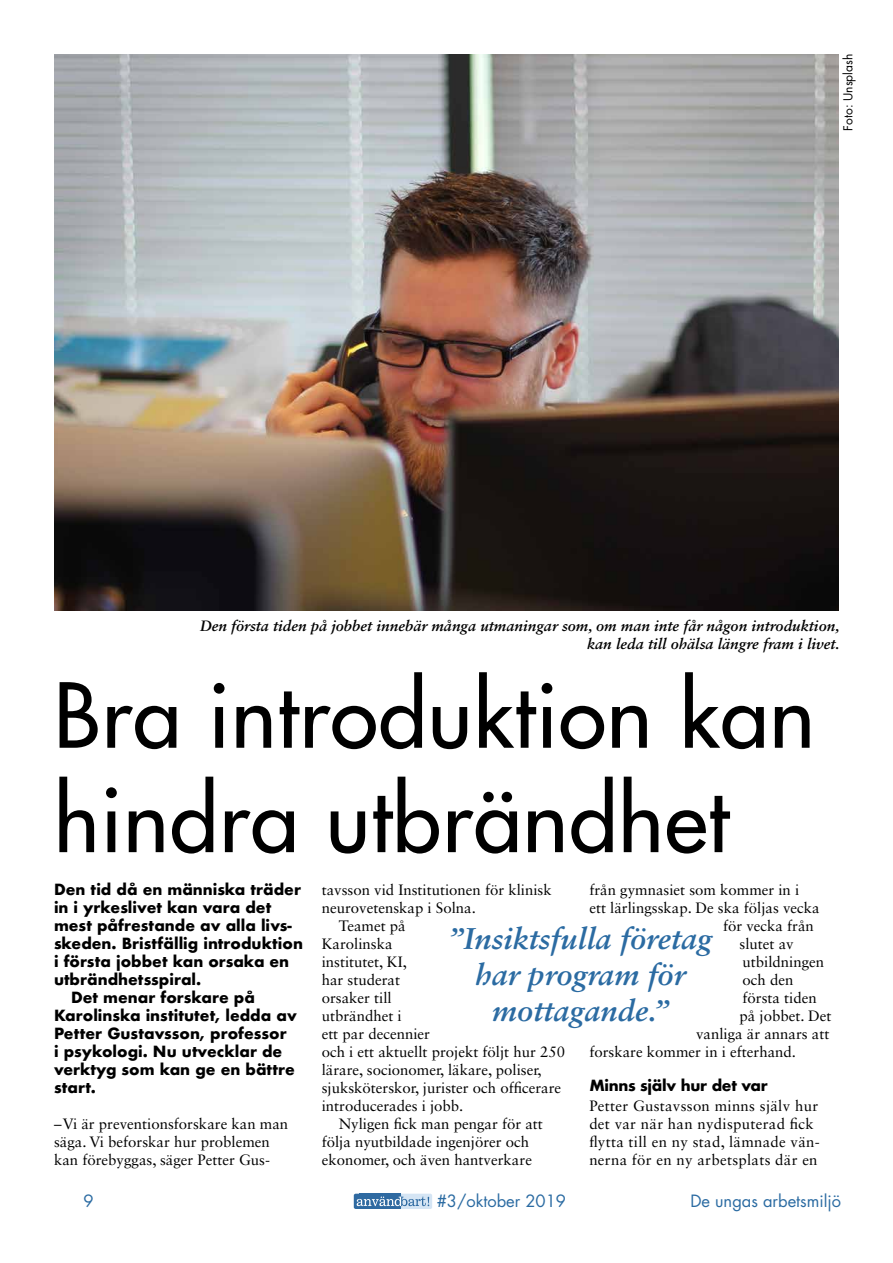
<style>
.page{position:relative;width:893px;height:1263px;background:#fff}
.page>*{position:absolute;margin:0;border:0;box-sizing:border-box;transform-origin:0 0}
.t1{font:87px/104.4px "Futura";letter-spacing:.01em;color:#000}
.t2{font:italic 700 30px/36px "Sabon LT Std";color:#2b6ba2;text-align:center}
.t3{font:16.5px "Futura";color:#2b6ba2}
.t4{font:15px/18px "Sabon LT Std";color:#000}
.t5{font:700 15px "Futura";color:#000}
.t6{font:15px/18px "Sabon LT Std";letter-spacing:.02em;color:#000}
.t7{font:italic 700 15px/18px "Sabon LT Std";color:#000;text-align:right}
.t8{font:700 15px "Futura";letter-spacing:-.02em;color:#000}
.t9{font:12px "Futura";color:#000}
</style>
<div class="page">
<div style="left:388px;top:1194px;width:44px;height:15px;background:#d5e5f4;border-radius:2px"></div>
<svg style="left:354px;top:1194px;width:75px;height:15px"></svg>
<img style="left:54px;top:54px;width:785px;height:557px">
<p class="t9" style="left:840px;top:131px;width:78px;rotate:-90deg">Foto: Unsplash</p>
<p class="t7" style="left:200px;top:616px;width:641px">Den första tiden på jobbet innebär många utmaningar som, om man inte får någon introduktion, kan leda till ohälsa längre fram i livet.</p>
<h1 class="t1" style="left:54px;top:663px;width:762px">Bra introduktion kan hindra utbrändhet</h1>
<p class="t5" style="left:54px;top:878px;width:248px">Den tid då en människa träder</p>
<p class="t5" style="left:54px;top:896px;width:219px">in i yrkeslivet kan vara det</p>
<p class="t5" style="left:54px;top:914px;width:239px">mest påfrestande av alla livs-</p>
<p class="t5" style="left:54px;top:932px;width:250px">skeden. Bristfällig introduktion</p>
<p class="t5" style="left:54px;top:950px;width:237px">i första jobbet kan orsaka en</p>
<p class="t5" style="left:54px;top:968px;width:149px">utbrändhetsspiral.</p>
<p class="t5" style="left:71px;top:986px;width:185px">Det menar forskare på</p>
<p class="t5" style="left:54px;top:1004px;width:244px">Karolinska institutet, ledda av</p>
<p class="t5" style="left:54px;top:1022px;width:234px">Petter Gustavsson, professor</p>
<p class="t5" style="left:54px;top:1040px;width:230px">i psykologi. Nu utvecklar de</p>
<p class="t5" style="left:54px;top:1058px;width:242px">verktyg som kan ge en bättre</p>
<p class="t5" style="left:54px;top:1076px;width:44px">start.</p>
<p class="t4" style="left:54px;top:1114px;width:236px">–Vi är preventionsforskare kan man säga. Vi beforskar hur problemen kan förebyggas, säger Petter Gus-</p>
<p class="t4" style="left:322px;top:880px;width:232px">tavsson vid Institutionen för klinisk</p>
<p class="t4" style="left:322px;top:898px;width:156px">neurovetenskap i Solna.</p>
<p class="t4" style="left:339px;top:916px;width:69px">Teamet på</p>
<p class="t4" style="left:322px;top:934px;width:72px">Karolinska</p>
<p class="t4" style="left:322px;top:952px;width:87px">institutet, KI,</p>
<p class="t4" style="left:322px;top:970px;width:80px">har studerat</p>
<p class="t4" style="left:322px;top:988px;width:72px">orsaker till</p>
<p class="t4" style="left:322px;top:1006px;width:82px">utbrändhet i</p>
<p class="t4" style="left:322px;top:1024px;width:110px">ett par decennier</p>
<p class="t4" style="left:322px;top:1042px;width:245px">och i ett aktuellt projekt följt hur 250</p>
<p class="t4" style="left:322px;top:1060px;width:222px">lärare, socionomer, läkare, poliser,</p>
<p class="t4" style="left:322px;top:1078px;width:241px">sjuksköterskor, jurister och officerare</p>
<p class="t4" style="left:322px;top:1096px;width:143px">introducerades i jobb.</p>
<p class="t4" style="left:339px;top:1114px;width:206px">Nyligen fick man pengar för att</p>
<p class="t4" style="left:322px;top:1132px;width:209px">följa nyutbildade ingenjörer och</p>
<p class="t4" style="left:322px;top:1150px;width:212px">ekonomer, och även hantverkare</p>
<p class="t4" style="left:589px;top:880px;width:211px">från gymnasiet som kommer in i</p>
<p class="t4" style="left:589px;top:898px;width:232px">ett lärlingsskap. De ska följas vecka</p>
<p class="t4" style="left:723px;top:916px;width:92px">för vecka från</p>
<p class="t4" style="left:740px;top:934px;width:56px">slutet av</p>
<p class="t4" style="left:743px;top:952px;width:83px">utbildningen</p>
<p class="t4" style="left:743px;top:970px;width:52px">och den</p>
<p class="t4" style="left:743px;top:988px;width:76px">första tiden</p>
<p class="t4" style="left:740px;top:1006px;width:93px">på jobbet. Det</p>
<p class="t4" style="left:696px;top:1024px;width:135px">vanliga är annars att</p>
<p class="t4" style="left:589px;top:1042px;width:208px">forskare kommer in i efterhand.</p>
<p class="t8" style="left:589px;top:1074px;width:180px">Minns själv hur det var</p>
<p class="t6" style="left:589px;top:1096px;width:232px">Petter Gustavsson minns själv hur det var när han nydisputerad fick flytta till en ny stad, lämnade vän&shy;nerna för en ny arbetsplats där en</p>
<h2 class="t2" style="left:448px;top:920px;width:265px">”Insiktsfulla företag har program för mottagande.”</h2>
<p class="t3" style="left:83px;top:1189px;width:12px">9</p>
<p class="t3" style="left:437px;top:1189px;width:131px">#3/oktober 2019</p>
<p class="t3" style="left:690px;top:1189px;width:152px">De ungas arbetsmiljö</p>
</div>
